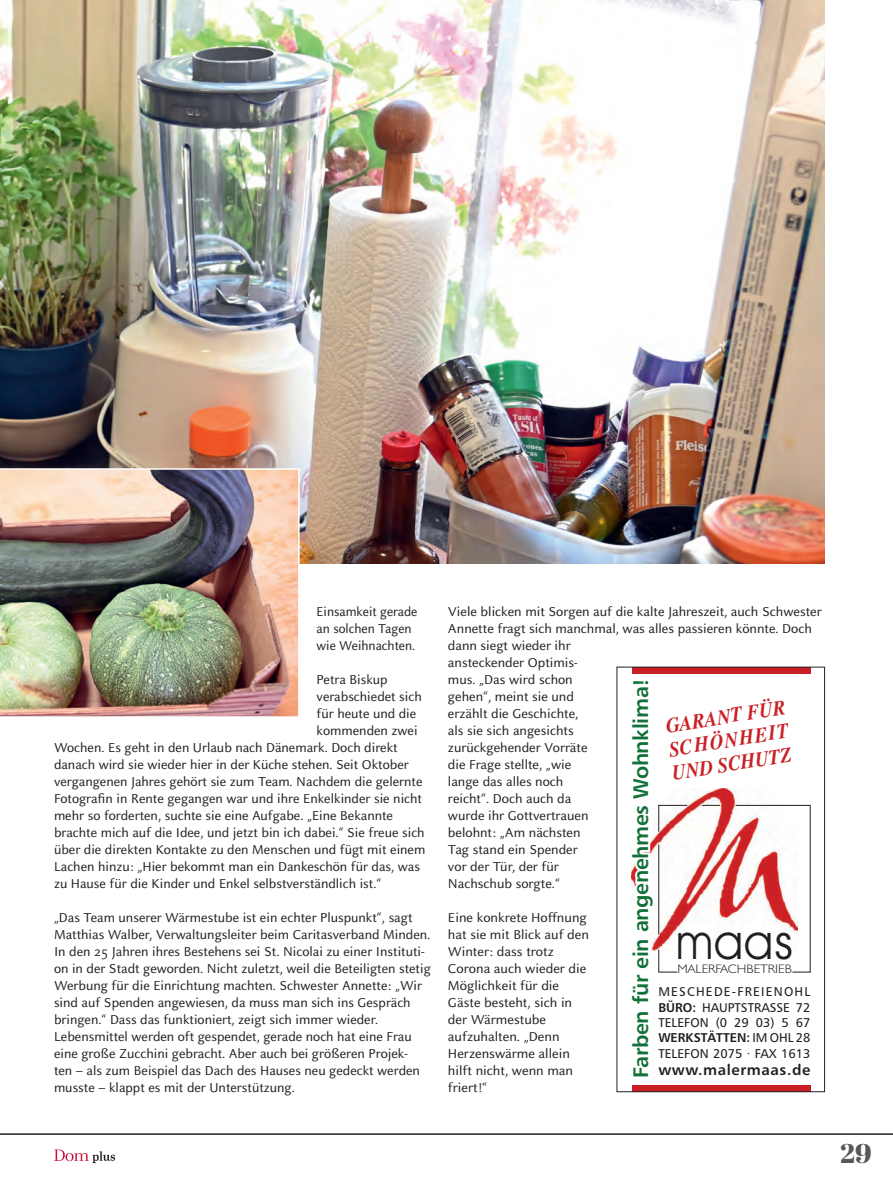
<style>
.page{position:relative;width:893px;height:1191px;background:#fff}
.page>*{position:absolute;margin:0;border:0;box-sizing:border-box;transform-origin:0 0}
.t1{font:47.55px "Avant Garde";color:#231f20;scale:.92 1}
.t2{font:27px "Abril Fatface";color:#57585a}
.t3{font:21.15px "Humanist 777 BT Roman B,Bold";letter-spacing:-.015em;color:#127039}
.t4{font:italic 700 21px/23.9px "Times";color:#cb1f26;text-align:justify;scale:.91 1}
.t5{font:15px "Humanist 777 BT Roman B,Bold";letter-spacing:.04em;color:#231f20}
.t6{font:14.25px/17px "Celeste Sans";color:#231f20}
.t7{font:14.25px/17px "Celeste Sans";color:#231f20;scale:.96 1}
.t8{font:12.75px/15.5px "Humanist 777 BT Roman B";color:#231f20;text-align:justify}
.t9{font:12.75px "Humanist 777 BT Roman B,Bold";color:#231f20}
.t10{font:300 12.3px "Humanist 521 BT";color:#231f20;scale:1.07 1}
.s1{font-size:47.25px}
.s2{font-size:46.95px}
.s3{font-family:"Humanist 777 BT Roman B,Bold"}
.s4{font-family:"Humanist 777 BT Roman B"}
</style>
<div class="page">
<svg style="left:54px;top:1149px;width:61px;height:14px"></svg>
<img style="left:0;top:0;width:825px;height:563px">
<img style="left:0;top:467px;width:300px;height:250px">
<div style="left:632px;top:1085px;width:178px;height:6px;background:#cb1f26"></div>
<div style="left:632px;top:667px;width:178px;height:6px;background:#cb1f26"></div>
<svg style="left:631px;top:788px;width:180px;height:185px"></svg>
<div style="left:617px;top:666px;width:208px;height:426px;border:1px solid #231f20"></div>
<hr style="left:0;top:1133px;width:893px;height:1px;background:#231f20">
<p class="t7" style="left:317px;top:602px;width:106px">Einsamkeit gerade an solchen Tagen wie Weihnachten.</p>
<p class="t6" style="left:317px;top:671px;width:73px">Petra Biskup</p>
<p class="t6" style="left:317px;top:688px;width:107px">verabschiedet sich</p>
<p class="t6" style="left:317px;top:705px;width:101px">für heute und die</p>
<p class="t6" style="left:317px;top:722px;width:102px">kommenden zwei</p>
<p class="t6" style="left:54px;top:739px;width:345px">Wochen. Es geht in den Urlaub nach Dänemark. Doch direkt</p>
<p class="t6" style="left:54px;top:756px;width:356px">danach wird sie wieder hier in der Küche stehen. Seit Oktober</p>
<p class="t6" style="left:54px;top:773px;width:370px">vergangenen Jahres gehört sie zum Team. Nachdem die gelernte</p>
<p class="t6" style="left:54px;top:790px;width:370px">Fotografin in Rente gegangen war und ihre Enkelkinder sie nicht</p>
<p class="t6" style="left:54px;top:807px;width:341px">mehr so forderten, suchte sie eine Aufgabe. „Eine Bekannte</p>
<p class="t6" style="left:54px;top:824px;width:372px">brachte mich auf die Idee, und jetzt bin ich dabei.“ Sie freue sich</p>
<p class="t6" style="left:54px;top:841px;width:373px">über die direkten Kontakte zu den Menschen und fügt mit einem</p>
<p class="t6" style="left:54px;top:858px;width:368px">Lachen hinzu: „Hier bekommt man ein Dankeschön für das, was</p>
<p class="t6" style="left:54px;top:875px;width:329px">zu Hause für die Kinder und Enkel selbstverständlich ist.“</p>
<p class="t6" style="left:54px;top:909px;width:378px">„Das Team unserer Wärmestube ist ein echter Pluspunkt“, sagt Matthias Walber, Verwaltungsleiter beim Caritasverband Minden.<br>In den 25 Jahren ihres Bestehens sei St. Nicolai zu einer Instituti&shy;on in der Stadt geworden. Nicht zuletzt, weil die Beteiligten stetig Werbung für die Einrichtung machten. Schwester Annette: „Wir sind auf Spenden angewiesen, da muss man sich ins Gespräch bringen.“ Dass das funktioniert, zeigt sich immer wieder.<br>Lebensmittel werden oft gespendet, gerade noch hat eine Frau eine große Zucchini gebracht. Aber auch bei größeren Projek-<br>ten – als zum Beispiel das Dach des Hauses neu gedeckt werden musste – klappt es mit der Unterstützung.</p>
<p class="t6" style="left:448px;top:602px;width:375px">Viele blicken mit Sorgen auf die kalte Jahreszeit, auch Schwester<br>Annette fragt sich manchmal, was alles passieren könnte. Doch dann siegt wieder ihr<br>ansteckender Optimis-<br>mus. „Das wird schon<br>gehen“, meint sie und<br>erzählt die Geschichte,<br>als sie sich angesichts<br>zurückgehender Vorräte<br>die Frage stellte, „wie<br>lange das alles noch<br>reicht“. Doch auch da<br>wurde ihr Gottvertrauen<br>belohnt: „Am nächsten<br>Tag stand ein Spender<br>vor der Tür, der für<br>Nachschub sorgte.“</p>
<p class="t6" style="left:448px;top:909px;width:143px">Eine konkrete Hoffnung hat sie mit Blick auf den<br>Winter: dass trotz<br>Corona auch wieder die<br>Möglichkeit für die<br>Gäste besteht, sich in der Wärmestube aufzuhalten. „Denn<br>Herzenswärme allein hilft nicht, wenn man friert!“</p>
<h3 class="t3" style="left:628px;top:1078px;width:402px;rotate:-90deg">Farben für ein angenehmes Wohnklima!</h3>
<h3 class="t4" style="left:663px;top:714px;width:136px;rotate:-9deg">GARANT FÜR SCHÖNHEIT UND SCHUTZ</h3>
<h1 class="t1" style="left:676px;top:914px;width:129px"><span class="s1">m</span>aa<span class="s2">s</span></h1>
<p class="t10" style="left:678px;top:961px;width:109px">MALERFACHBETRIEB</p>
<p class="t8" style="left:658px;top:984px;width:154px">MESCHEDE-FREIENOHL <span class="s3">BÜRO:</span> HAUPTSTRASSE 72<br>TELEFON (0 29 03) 5 67</p>
<p class="t9" style="left:658px;top:1030px;width:154px">WERKSTÄTTEN: <span class="s4">IM OHL 28</span></p>
<p class="t8" style="left:658px;top:1045px;width:154px">TELEFON 2075 · FAX 1613</p>
<p class="t5" style="left:658px;top:1061px;width:154px">www.malermaas.de</p>
<h2 class="t2" style="left:840px;top:1134px;width:33px">29</h2>
</div>
